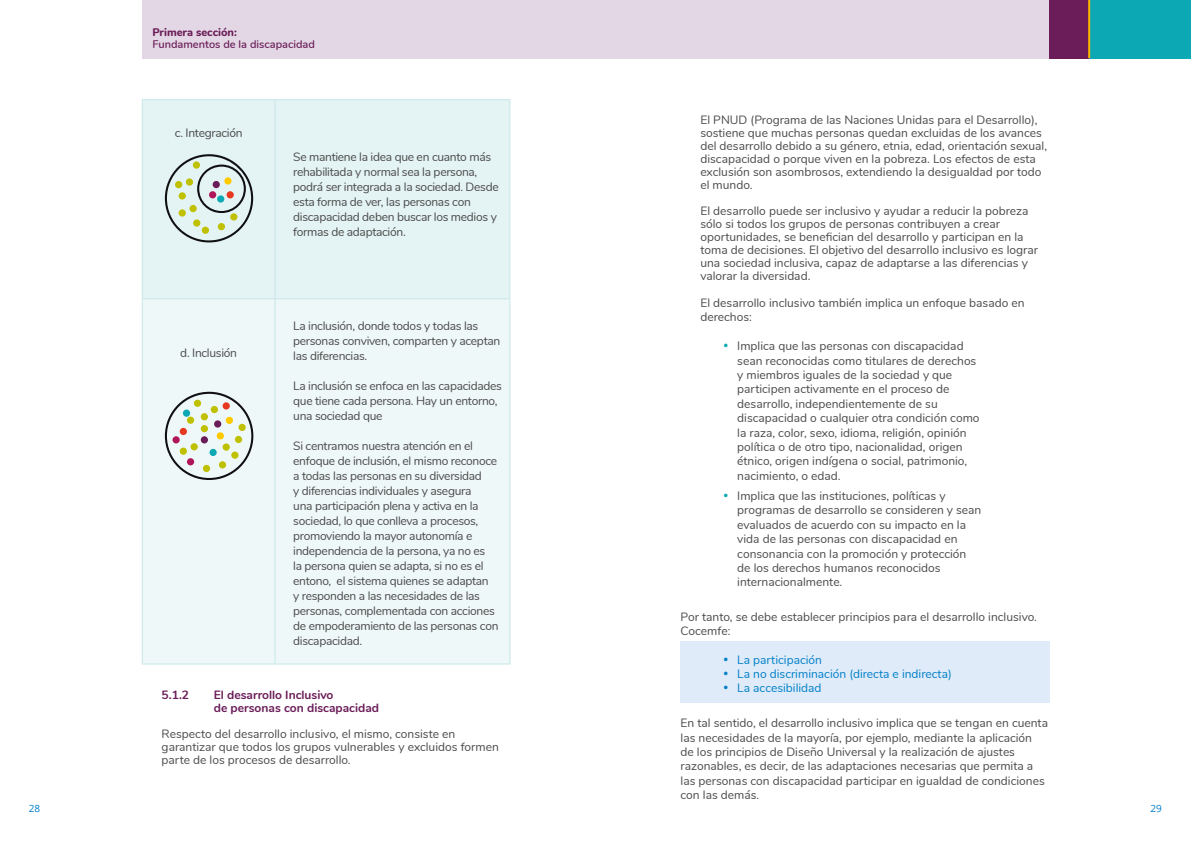
<style>
.page{position:relative;width:1191px;height:842px;background:#fff}
.page>*{position:absolute;margin:0;border:0;box-sizing:border-box;transform-origin:0 0}
.t1{font:12px/14.4px "Nunito";color:#4a4a49}
.t2{font:12px/15px "Nunito";letter-spacing:-.025em;color:#4a4a49}
.t3{font:12px "Nunito";color:#007fc8}
.t4{font:700 12px/12.9px "Nunito";color:#6a1d58}
.t5{font:600 11px "Nunito";color:#6a1d58}
.t6{font:800 11px "Nunito";color:#6a1d58}
.t7{font:10px "Open Sans";color:#007fc8}
.s1{color:#0ca8b3}
</style>
<div class="page">
<div style="left:143px;top:100px;width:366px;height:198px;background:#e4f3f4"></div>
<div style="left:143px;top:299px;width:366px;height:364px;background:#eff8f9"></div>
<hr style="left:142px;top:299px;width:1px;height:364px;background:#c7e6e7">
<hr style="left:274px;top:299px;width:1px;height:364px;background:#c7e6e7">
<hr style="left:509px;top:299px;width:1px;height:364px;background:#c7e6e7">
<hr style="left:142px;top:663px;width:133px;height:1px;background:#c7e6e7">
<hr style="left:275px;top:663px;width:235px;height:1px;background:#c7e6e7">
<hr style="left:142px;top:99px;width:133px;height:1px;background:#c7e6e7">
<hr style="left:142px;top:100px;width:1px;height:198px;background:#c7e6e7">
<hr style="left:275px;top:99px;width:235px;height:1px;background:#c7e6e7">
<hr style="left:274px;top:100px;width:1px;height:198px;background:#c7e6e7">
<hr style="left:509px;top:100px;width:1px;height:198px;background:#c7e6e7">
<hr style="left:142px;top:298px;width:133px;height:1px;background:#c7e6e7">
<hr style="left:275px;top:298px;width:235px;height:1px;background:#c7e6e7">
<div style="left:680px;top:641px;width:369px;height:56px;background:#dfebf9"></div>
<div style="left:680px;top:686px;width:369px;height:17px;background:#dfebf9"></div>
<div style="left:595px;top:0;width:454px;height:58px;background:#e3d7e5"></div>
<div style="left:1049px;top:0;width:142px;height:58px;background:#0ca8b3"></div>
<div style="left:1049px;top:0;width:40px;height:58px;background:#6a1d58"></div>
<div style="left:142px;top:0;width:453px;height:58px;background:#e3d7e5"></div>
<svg style="left:165px;top:154px;width:88px;height:89px;background:#cad7d7"></svg>
<div style="left:230px;top:213px;width:7px;height:8px;background:#bec000;border-radius:50%"></div>
<div style="left:179px;top:192px;width:7px;height:7px;background:#bec000;border-radius:50%"></div>
<div style="left:218px;top:223px;width:7px;height:7px;background:#bec000;border-radius:50%"></div>
<div style="left:179px;top:209px;width:7px;height:8px;background:#bec000;border-radius:50%"></div>
<div style="left:189px;top:205px;width:8px;height:7px;background:#bec000;border-radius:50%"></div>
<div style="left:202px;top:227px;width:7px;height:7px;background:#bec000;border-radius:50%"></div>
<div style="left:193px;top:161px;width:7px;height:8px;background:#bec000;border-radius:50%"></div>
<div style="left:193px;top:219px;width:7px;height:8px;background:#bec000;border-radius:50%"></div>
<div style="left:186px;top:178px;width:7px;height:8px;background:#bec000;border-radius:50%"></div>
<div style="left:209px;top:191px;width:7px;height:7px;background:#af1558;border-radius:50%"></div>
<div style="left:217px;top:195px;width:7px;height:8px;background:#0ca8b3;border-radius:50%"></div>
<div style="left:227px;top:191px;width:7px;height:7px;background:#e73920;border-radius:50%"></div>
<div style="left:224px;top:177px;width:7px;height:8px;background:#ffca00;border-radius:50%"></div>
<div style="left:213px;top:181px;width:7px;height:7px;background:#6a1d58;border-radius:50%"></div>
<div style="left:175px;top:181px;width:7px;height:7px;background:#bec000;border-radius:50%"></div>
<svg style="left:165px;top:391px;width:88px;height:89px"></svg>
<div style="left:231px;top:452px;width:7px;height:7px;background:#bec000;border-radius:50%"></div>
<div style="left:211px;top:406px;width:7px;height:7px;background:#bec000;border-radius:50%"></div>
<div style="left:219px;top:461px;width:7px;height:7px;background:#bec000;border-radius:50%"></div>
<div style="left:180px;top:448px;width:7px;height:7px;background:#bec000;border-radius:50%"></div>
<div style="left:191px;top:443px;width:7px;height:7px;background:#bec000;border-radius:50%"></div>
<div style="left:203px;top:465px;width:7px;height:7px;background:#bec000;border-radius:50%"></div>
<div style="left:194px;top:400px;width:7px;height:7px;background:#bec000;border-radius:50%"></div>
<div style="left:235px;top:436px;width:7px;height:7px;background:#bec000;border-radius:50%"></div>
<div style="left:187px;top:417px;width:7px;height:7px;background:#bec000;border-radius:50%"></div>
<div style="left:187px;top:458px;width:7px;height:7px;background:#af1558;border-radius:50%"></div>
<div style="left:209px;top:449px;width:8px;height:7px;background:#0ca8b3;border-radius:50%"></div>
<div style="left:180px;top:428px;width:7px;height:7px;background:#e73920;border-radius:50%"></div>
<div style="left:226px;top:417px;width:7px;height:7px;background:#ffca00;border-radius:50%"></div>
<div style="left:214px;top:420px;width:7px;height:8px;background:#6a1d58;border-radius:50%"></div>
<div style="left:172px;top:436px;width:8px;height:7px;background:#af1558;border-radius:50%"></div>
<div style="left:183px;top:410px;width:7px;height:7px;background:#0ca8b3;border-radius:50%"></div>
<div style="left:223px;top:402px;width:7px;height:8px;background:#e73920;border-radius:50%"></div>
<div style="left:217px;top:432px;width:7px;height:7px;background:#ffca00;border-radius:50%"></div>
<div style="left:201px;top:436px;width:7px;height:7px;background:#6a1d58;border-radius:50%"></div>
<div style="left:223px;top:443px;width:7px;height:8px;background:#bec000;border-radius:50%"></div>
<div style="left:201px;top:413px;width:7px;height:7px;background:#bec000;border-radius:50%"></div>
<div style="left:201px;top:425px;width:7px;height:7px;background:#bec000;border-radius:50%"></div>
<div style="left:238px;top:424px;width:8px;height:7px;background:#bec000;border-radius:50%"></div>
<hr style="left:1088px;top:0;width:2px;height:58px;background:#fab600">
<p class="t6" style="left:152px;top:24px;width:86px">Primera sección:</p>
<p class="t5" style="left:152px;top:36px;width:164px">Fundamentos de la discapacidad</p>
<p class="t2" style="left:175px;top:124px;width:69px">c. Integración</p>
<p class="t2" style="left:180px;top:345px;width:58px">d. Inclusión</p>
<p class="t2" style="left:293px;top:149px;width:207px">Se mantiene la idea que en cuanto más rehabilitada y normal sea la persona, podrá ser integrada a la sociedad. Desde esta forma de ver, las personas con discapacidad deben buscar los medios y formas de adaptación.</p>
<p class="t2" style="left:293px;top:318px;width:209px">La inclusión, donde todos y todas las personas conviven, comparten y aceptan las diferencias.</p>
<p class="t2" style="left:293px;top:378px;width:210px">La inclusión se enfoca en las capacidades que tiene cada persona. Hay un entorno, una sociedad que</p>
<p class="t2" style="left:293px;top:438px;width:207px">Si centramos nuestra atención en el enfoque de inclusión, el mismo reconoce a todas las personas en su diversidad<br>y diferencias individuales y asegura<br>una participación plena y activa en la sociedad, lo que conlleva a procesos, promoviendo la mayor autonomía e independencia de la persona, ya no es<br>la persona quien se adapta, si no es el entono, el sistema quienes se adaptan<br>y responden a las necesidades de las personas, complementada con acciones de empoderamiento de las personas con discapacidad.</p>
<p class="t4" style="left:162px;top:688px;width:29px">5.1.2</p>
<p class="t4" style="left:214px;top:688px;width:167px">El desarrollo Inclusivo<br>de personas con discapacidad</p>
<p class="t1" style="left:162px;top:727px;width:339px;line-height:12.9px">Respecto del desarrollo inclusivo, el mismo, consiste en garantizar que todos los grupos vulnerables y excluidos formen parte de los procesos de desarrollo.</p>
<p class="t1" style="left:700px;top:113px;width:348px;line-height:12.9px">El PNUD (Programa de las Naciones Unidas para el Desarrollo), sostiene que muchas personas quedan excluidas de los avances del desarrollo debido a su género, etnia, edad, orientación sexual, discapacidad o porque viven en la pobreza. Los efectos de esta exclusión son asombrosos, extendiendo la desigualdad por todo el mundo.</p>
<p class="t1" style="left:700px;top:204px;width:339px;line-height:12.9px">El desarrollo puede ser inclusivo y ayudar a reducir la pobreza sólo si todos los grupos de personas contribuyen a crear oportunidades, se benefician del desarrollo y participan en la toma de decisiones. El objetivo del desarrollo inclusivo es lograr una sociedad inclusiva, capaz de adaptarse a las diferencias y valorar la diversidad.</p>
<p class="t1" style="left:700px;top:295px;width:326px">El desarrollo inclusivo también implica un enfoque basado en derechos:</p>
<p class="t1" style="left:737px;top:338px;width:244px;text-indent:-14px"><span class="s1">•</span> Implica que las personas con discapacidad sean reconocidas como titulares de derechos y miembros iguales de la sociedad y que participen activamente en el proceso de desarrollo, independientemente de su discapacidad o cualquier otra condición como la raza, color, sexo, idioma, religión, opinión política o de otro tipo, nacionalidad, origen étnico, origen indígena o social, patrimonio, nacimiento, o edad.</p>
<p class="t1" style="left:737px;top:488px;width:246px;text-indent:-14px"><span class="s1">•</span> Implica que las instituciones, políticas y programas de desarrollo se consideren y sean evaluados de acuerdo con su impacto en la vida de las personas con discapacidad en consonancia con la promoción y protección de los derechos humanos reconocidos internacionalmente.</p>
<p class="t1" style="left:680px;top:609px;width:358px">Por tanto, se debe establecer principios para el desarrollo inclusivo.<br>Cocemfe:</p>
<p class="t3" style="left:723px;top:651px;width:100px">• La participación</p>
<p class="t3" style="left:723px;top:665px;width:230px">• La no discriminación (directa e indirecta)</p>
<p class="t3" style="left:723px;top:679px;width:100px">• La accesibilidad</p>
<p class="t1" style="left:680px;top:715px;width:369px">En tal sentido, el desarrollo inclusivo implica que se tengan en cuenta las necesidades de la mayoría, por ejemplo, mediante la aplicación de los principios de Diseño Universal y la realización de ajustes razonables, es decir, de las adaptaciones necesarias que permita a las personas con discapacidad participar en igualdad de condiciones con las demás.</p>
<p class="t7" style="left:29px;top:802px;width:13px">28</p>
<p class="t7" style="left:1150px;top:802px;width:13px">29</p>
</div>
